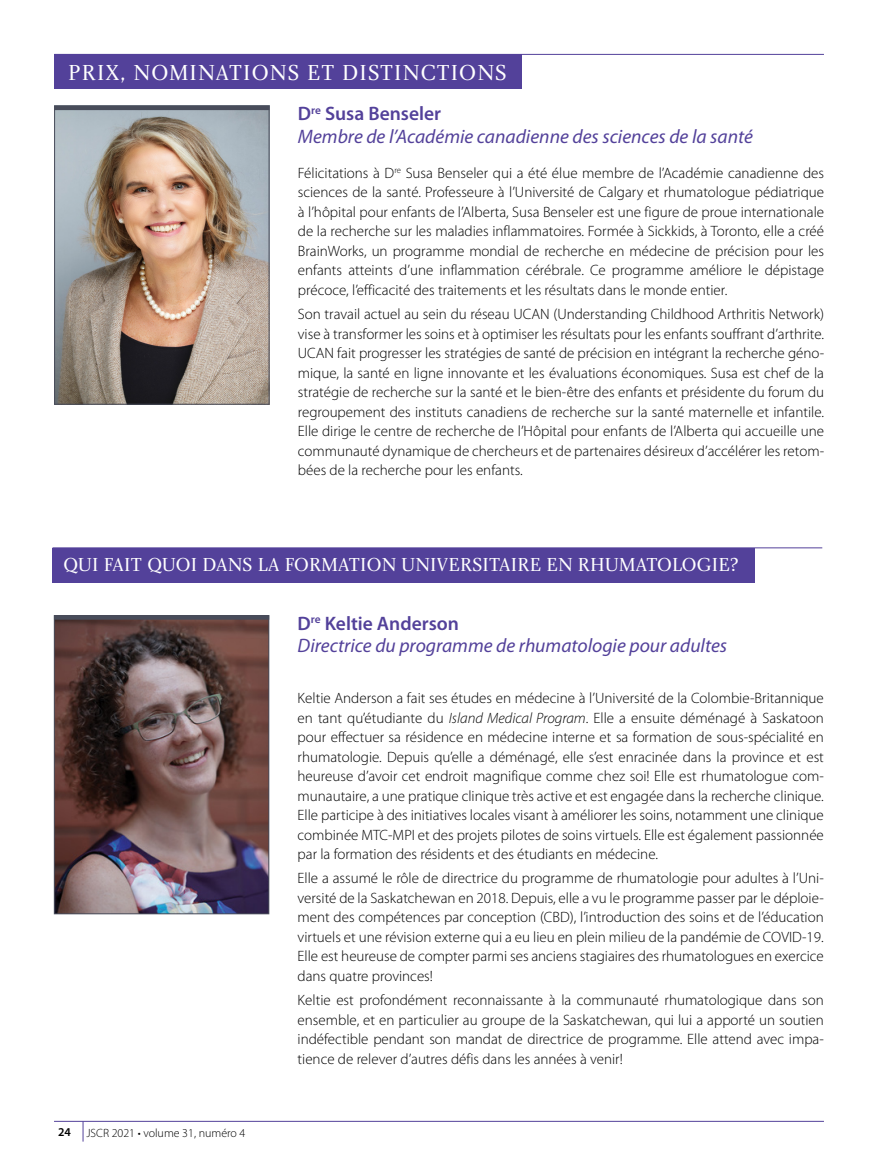
<style>
.page{position:relative;width:878px;height:1175px;background:#fff}
.page>*{position:absolute;margin:0;border:0;box-sizing:border-box;transform-origin:0 0}
.t1{font:22.5px "Charlotte Book Plain";letter-spacing:.05em;color:#fff}
.t2{font:italic 19.5px/22.5px "Myriad Pro";color:#53419a}
.t3{font:19.5px "Charlotte Book Plain";letter-spacing:.01em;color:#fff}
.t4{font:300 15px/19.5px "Myriad Pro";color:#000;text-align:justify}
.t5{font:300 12px "Myriad Pro";color:#000}
.t6{font:600 12px "Myriad Pro";color:#000}
.s1{font-weight:600;font-style:normal}
.s2{font-style:italic}
</style>
<div class="page">
<hr style="left:54px;top:1120px;width:770px;height:1px;background:#53419a">
<svg style="left:83px;top:1121px;width:1px;height:20px"></svg>
<hr style="left:54px;top:54px;width:770px;height:1px;background:#53419a">
<div style="left:54px;top:55px;width:467px;height:34px;background:#53419a"></div>
<img style="left:56px;top:110px;width:211px;height:292px">
<div style="left:54px;top:106px;width:215px;height:298px;border:1px solid #484c5a"></div>
<hr style="left:54px;top:106px;width:215px;height:4px;background:#484c5a">
<hr style="left:53px;top:547px;width:769px;height:1px;background:#53419a">
<div style="left:53px;top:548px;width:702px;height:34px;background:#53419a"></div>
<img style="left:56px;top:619px;width:211px;height:293px">
<div style="left:54px;top:615px;width:215px;height:299px;border:1px solid #484c5a"></div>
<hr style="left:54px;top:615px;width:215px;height:4px;background:#484c5a">
<h1 class="t1" style="left:68px;top:59px;width:440px">PRIX, NOMINATIONS ET DISTINCTIONS</h1>
<h2 class="t2" style="left:298px;top:103px;width:456px"><span class="s1">D</span><sup>re</sup> <span class="s1">Susa Benseler<br></span>Membre de l’Académie canadienne des sciences de la santé</h2>
<p class="t4" style="left:298px;top:163px;width:528px">Félicitations à D<sup>re</sup> Susa Benseler qui a été élue membre de l’Académie canadienne des sciences de la santé. Professeure à l’Université de Calgary et rhumatologue pédiatrique à l’hôpital pour enfants de l’Alberta, Susa Benseler est une figure de proue internationale de la recherche sur les maladies inflammatoires. Formée à Sickkids, à Toronto, elle a créé BrainWorks, un programme mondial de recherche en médecine de précision pour les enfants atteints d’une inflammation cérébrale. Ce programme améliore le dépistage précoce, l’efficacité des traitements et les résultats dans le monde entier.</p>
<p class="t4" style="left:298px;top:304px;width:528px">Son travail actuel au sein du réseau UCAN (Understanding Childhood Arthritis Network) vise à transformer les soins et à optimiser les résultats pour les enfants souffrant d’arthrite.<br>UCAN fait progresser les stratégies de santé de précision en intégrant la recherche géno&shy;mique, la santé en ligne innovante et les évaluations économiques. Susa est chef de la stratégie de recherche sur la santé et le bien-être des enfants et présidente du forum du regroupement des instituts canadiens de recherche sur la santé maternelle et infantile.<br>Elle dirige le centre de recherche de l’Hôpital pour enfants de l’Alberta qui accueille une communauté dynamique de chercheurs et de partenaires désireux d’accélérer les retom&shy;bées de la recherche pour les enfants.</p>
<h2 class="t3" style="left:64px;top:553px;width:676px">QUI FAIT QUOI DANS LA FORMATION UNIVERSITAIRE EN RHUMATOLOGIE?</h2>
<h2 class="t2" style="left:297px;top:612px;width:431px"><span class="s1">D</span><sup>re</sup> <span class="s1">Keltie Anderson<br></span>Directrice du programme de rhumatologie pour adultes</h2>
<p class="t6" style="left:58px;top:1125px;width:14px">24</p>
<p class="t5" style="left:86px;top:1126px;width:160px">JSCR 2021 • volume 31, numéro 4</p>
<p class="t4" style="left:297px;top:688px;width:528px">Keltie Anderson a fait ses études en médecine à l’Université de la Colombie-Britannique en tant qu’étudiante du <span class="s2">Island Medical Program</span>. Elle a ensuite déménagé à Saskatoon pour effectuer sa résidence en médecine interne et sa formation de sous-spécialité en rhumatologie. Depuis qu’elle a déménagé, elle s’est enracinée dans la province et est heureuse d’avoir cet endroit magnifique comme chez soi! Elle est rhumatologue com&shy;munautaire, a une pratique clinique très active et est engagée dans la recherche clinique.<br>Elle participe à des initiatives locales visant à améliorer les soins, notamment une clinique combinée MTC-MPI et des projets pilotes de soins virtuels. Elle est également passionnée par la formation des résidents et des étudiants en médecine.</p>
<p class="t4" style="left:297px;top:869px;width:528px">Elle a assumé le rôle de directrice du programme de rhumatologie pour adultes à l’Uni&shy;versité de la Saskatchewan en 2018. Depuis, elle a vu le programme passer par le déploie&shy;ment des compétences par conception (CBD), l’introduction des soins et de l’éducation virtuels et une révision externe qui a eu lieu en plein milieu de la pandémie de COVID-19.<br>Elle est heureuse de compter parmi ses anciens stagiaires des rhumatologues en exercice dans quatre provinces!</p>
<p class="t4" style="left:297px;top:990px;width:528px">Keltie est profondément reconnaissante à la communauté rhumatologique dans son ensemble, et en particulier au groupe de la Saskatchewan, qui lui a apporté un soutien indéfectible pendant son mandat de directrice de programme. Elle attend avec impa&shy;tience de relever d’autres défis dans les années à venir!</p>
</div>
